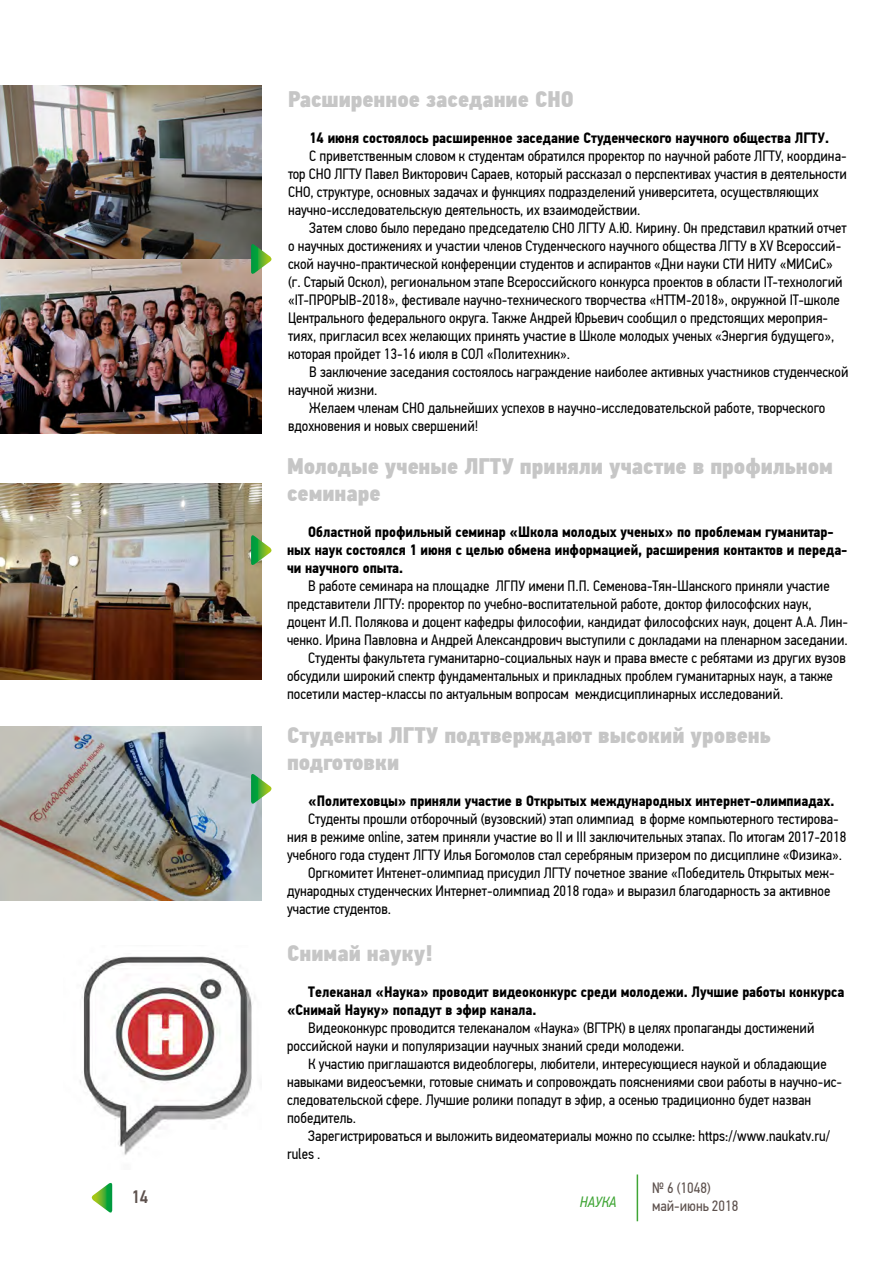
<style>
.page{position:relative;width:893px;height:1263px;background:#fff}
.page>*{position:absolute;margin:0;border:0;box-sizing:border-box;transform-origin:0 0}
.t1{font:22.5px/27px "PF Din Text Cond Pro X Black";color:#c6c6c6}
.t2{font:500 18px "PF Din Text Cond Pro";color:#5d514d}
.t3{font:15px/18px "PF Din Text Cond Pro";color:#000}
.t4{font:700 15px/18px "PF Din Text Cond Pro";color:#000}
.t5{font:15px/18px "PF Din Text Cond Pro";color:#5d514d}
.t6{font:italic 15px "PF Din Text Cond Pro";color:#3fa535}
</style>
<div class="page">
<svg style="left:91px;top:1183px;width:21px;height:30px"></svg>
<hr style="left:637px;top:1174px;width:1px;height:47px;background:#3fa535">
<img style="left:0;top:85px;width:261px;height:349px">
<img style="left:0;top:483px;width:261px;height:196px">
<img style="left:0;top:726px;width:261px;height:174px">
<img style="left:80px;top:956px;width:175px;height:199px">
<svg style="left:251px;top:244px;width:21px;height:32px"></svg>
<svg style="left:251px;top:535px;width:21px;height:32px"></svg>
<svg style="left:251px;top:774px;width:21px;height:31px"></svg>
<h1 class="t1" style="left:288px;top:86px;width:287px">Расширенное заседание СНО</h1>
<p class="t4" style="left:309px;top:129px;width:521px">14 июня состоялось расширенное заседание Студенческого научного общества ЛГТУ.</p>
<p class="t3" style="left:288px;top:147px;width:560px;text-indent:21px">С приветственным словом к студентам обратился проректор по научной работе ЛГТУ, координа&shy;тор СНО ЛГТУ Павел Викторович Сараев, который рассказал о перспективах участия в деятельности СНО, структуре, основных задачах и функциях подразделений университета, осуществляющих научно-исследовательскую деятельность, их взаимодействии.</p>
<p class="t3" style="left:288px;top:219px;width:560px;text-indent:21px">Затем слово было передано председателю СНО ЛГТУ А.Ю. Кирину. Он представил краткий отчет о научных достижениях и участии членов Студенческого научного общества ЛГТУ в XV Всероссий&shy;ской научно-практической конференции студентов и аспирантов «Дни науки СТИ НИТУ «МИСиС» (г. Старый Оскол), региональном этапе Всероссийского конкурса проектов в области IT-технологий «IT-ПРОРЫВ-2018», фестивале научно-технического творчества «НТТМ-2018», окружной IT-школе Центрального федерального округа. Также Андрей Юрьевич сообщил о предстоящих мероприя&shy;тиях, пригласил всех желающих принять участие в Школе молодых ученых «Энергия будущего», которая пройдет 13-16 июля в СОЛ «Политехник».</p>
<p class="t3" style="left:309px;top:363px;width:541px">В заключение заседания состоялось награждение наиболее активных участников студенческой</p>
<p class="t3" style="left:288px;top:381px;width:91px">научной жизни.</p>
<p class="t3" style="left:309px;top:399px;width:518px">Желаем членам СНО дальнейших успехов в научно-исследовательской работе, творческого</p>
<p class="t3" style="left:288px;top:417px;width:192px">вдохновения и новых свершений!</p>
<h1 class="t1" style="left:287px;top:453px;width:547px">Молодые ученые ЛГТУ приняли участие в профильном семинаре</h1>
<p class="t4" style="left:287px;top:523px;width:562px;text-indent:21px">Областной профильный семинар «Школа молодых ученых» по проблемам гуманитар&shy;ных наук состоялся 1 июня с целью обмена информацией, расширения контактов и переда&shy;чи научного опыта.</p>
<p class="t3" style="left:308px;top:577px;width:523px">В работе семинара на площадке ЛГПУ имени П.П. Семенова-Тян-Шанского приняли участие</p>
<p class="t3" style="left:287px;top:595px;width:526px">представители ЛГТУ: проректор по учебно-воспитательной работе, доктор философских наук,</p>
<p class="t3" style="left:287px;top:613px;width:562px">доцент И.П. Полякова и доцент кафедры философии, кандидат философских наук, доцент А.А. Лин-</p>
<p class="t3" style="left:287px;top:631px;width:562px">ченко. Ирина Павловна и Андрей Александрович выступили с докладами на пленарном заседании.</p>
<p class="t3" style="left:308px;top:649px;width:539px">Студенты факультета гуманитарно-социальных наук и права вместе с ребятами из других вузов</p>
<p class="t3" style="left:287px;top:667px;width:547px">обсудили широкий спектр фундаментальных и прикладных проблем гуманитарных наук, а также</p>
<p class="t3" style="left:287px;top:685px;width:498px">посетили мастер-классы по актуальным вопросам междисциплинарных исследований.</p>
<h1 class="t1" style="left:287px;top:722px;width:485px">Студенты ЛГТУ подтверждают высокий уровень подготовки</h1>
<p class="t4" style="left:308px;top:792px;width:528px">«Политеховцы» приняли участие в Открытых международных интернет-олимпиадах.</p>
<p class="t3" style="left:308px;top:810px;width:532px">Студенты прошли отборочный (вузовский) этап олимпиад в форме компьютерного тестирова-</p>
<p class="t3" style="left:287px;top:828px;width:561px">ния в режиме online, затем приняли участие во II и III заключительных этапах. По итогам 2017-2018</p>
<p class="t3" style="left:287px;top:846px;width:557px">учебного года студент ЛГТУ Илья Богомолов стал серебряным призером по дисциплине «Физика».</p>
<p class="t3" style="left:308px;top:864px;width:528px">Оргкомитет Интенет-олимпиад присудил ЛГТУ почетное звание «Победитель Открытых меж-</p>
<p class="t3" style="left:287px;top:882px;width:545px">дународных студенческих Интернет-олимпиад 2018 года» и выразил благодарность за активное</p>
<p class="t3" style="left:287px;top:900px;width:105px">участие студентов.</p>
<h1 class="t1" style="left:287px;top:940px;width:147px">Снимай науку!</h1>
<p class="t4" style="left:287px;top:983px;width:559px;text-indent:21px">Телеканал «Наука» проводит видеоконкурс среди молодежи. Лучшие работы конкурса «Снимай Науку» попадут в эфир канала.</p>
<p class="t3" style="left:287px;top:1019px;width:529px;text-indent:21px">Видеоконкурс проводится телеканалом «Наука» (ВГТРК) в целях пропаганды достижений российской науки и популяризации научных знаний среди молодежи.</p>
<p class="t3" style="left:287px;top:1055px;width:557px;text-indent:21px">К участию приглашаются видеоблогеры, любители, интересующиеся наукой и обладающие навыками видеосъемки, готовые снимать и сопровождать пояснениями свои работы в научно-ис&shy;следовательской сфере. Лучшие ролики попадут в эфир, а осенью традиционно будет назван победитель.</p>
<p class="t3" style="left:287px;top:1127px;width:545px;text-indent:21px">Зарегистрироваться и выложить видеоматериалы можно по ссылке: https://www.naukatv.ru/ rules .</p>
<p class="t2" style="left:131px;top:1186px;width:18px">14</p>
<p class="t6" style="left:580px;top:1193px;width:38px">НАУКА</p>
<p class="t5" style="left:652px;top:1179px;width:88px">№ 6 (1048) май-июнь 2018</p>
</div>
